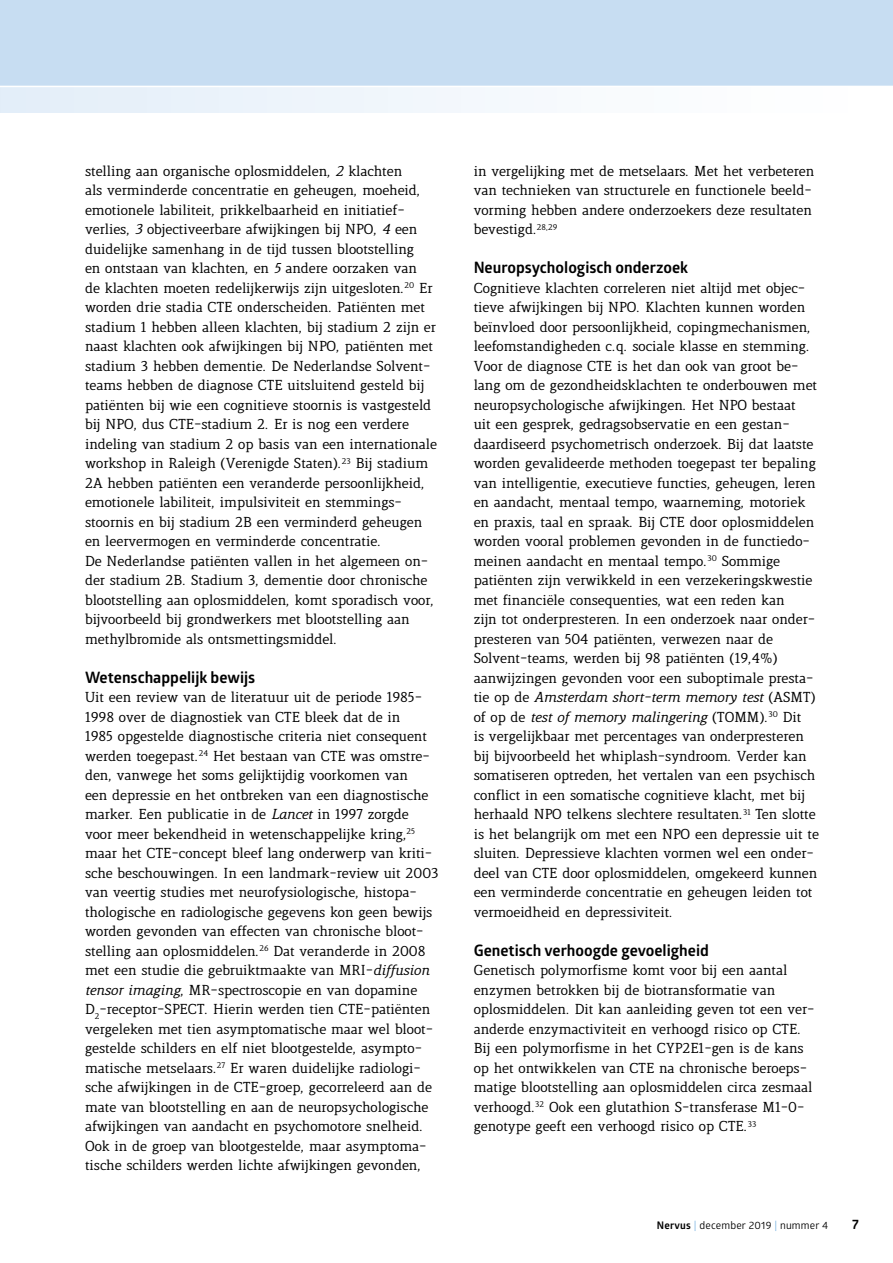
<style>
.page{position:relative;width:893px;height:1263px;background:#fff}
.page>*{position:absolute;margin:0;border:0;box-sizing:border-box;transform-origin:0 0}
.t1{font:700 15.75px "Glober";color:#000}
.t2{font:13.8px/19.5px "Lenga";color:#000}
.t3{font:700 13.5px "Glober";color:#000}
.t4{font:10.5px "Glober";letter-spacing:.02em;color:#000}
.s1{font-style:italic}
.s2{font-weight:700}
.s3{color:#86bae4}
</style>
<div class="page">
<div style="left:0;top:0;width:893px;height:113px;background:#c7ddf2"></div>
<img style="left:0;top:87px;width:893px;height:26px">
<hr style="left:0;top:86px;width:893px;height:1px;background:#fff">
<p class="t2" style="left:85px;top:162px;width:353px">stelling aan organische oplosmiddelen, <span class="s1">2</span> klachten<br>als verminderde concentratie en geheugen, moeheid, emotionele labiliteit, prikkelbaarheid en initiatief&shy;verlies, <span class="s1">3</span> objectiveerbare afwijkingen bij NPO, <span class="s1">4</span> een duidelijke samenhang in de tijd tussen blootstelling<br>en ontstaan van klachten, en <span class="s1">5</span> andere oorzaken van<br>de klachten moeten redelijkerwijs zijn uitgesloten.<sup>20</sup> Er worden drie stadia CTE onderscheiden. Patiënten met stadium 1 hebben alleen klachten, bij stadium 2 zijn er naast klachten ook afwijkingen bij NPO, patiënten met stadium 3 hebben dementie. De Nederlandse Solvent&shy;teams hebben de diagnose CTE uitsluitend gesteld bij patiënten bij wie een cognitieve stoornis is vastgesteld bij NPO, dus CTE-stadium 2. Er is nog een verdere indeling van stadium 2 op basis van een internationale workshop in Raleigh (Verenigde Staten).<sup>23</sup> Bij stadium 2A hebben patiënten een veranderde persoonlijkheid, emotionele labiliteit, impulsiviteit en stemmings&shy;stoornis en bij stadium 2B een verminderd geheugen en leervermogen en verminderde concentratie.<br>De Nederlandse patiënten vallen in het algemeen on&shy;der stadium 2B. Stadium 3, dementie door chronische blootstelling aan oplosmiddelen, komt sporadisch voor, bijvoorbeeld bij grondwerkers met blootstelling aan methylbromide als ontsmettingsmiddel.</p>
<p class="t1" style="left:85px;top:666px;width:172px">Wetenschappelijk bewijs</p>
<p class="t2" style="left:85px;top:688px;width:355px">Uit een review van de literatuur uit de periode 1985- 1998 over de diagnostiek van CTE bleek dat de in<br>1985 opgestelde diagnostische criteria niet consequent werden toegepast.<sup>24</sup> Het bestaan van CTE was omstre&shy;den, vanwege het soms gelijktijdig voorkomen van<br>een depressie en het ontbreken van een diagnostische marker. Een publicatie in de <span class="s1">Lancet</span> in 1997 zorgde voor meer bekendheid in wetenschappelijke kring,<sup>25 </sup>maar het CTE-concept bleef lang onderwerp van kriti&shy;sche beschouwingen. In een landmark-review uit 2003 van veertig studies met neurofysiologische, histopa&shy;thologische en radiologische gegevens kon geen bewijs worden gevonden van effecten van chronische bloot&shy;stelling aan oplosmiddelen.<sup>26</sup> Dat veranderde in 2008 met een studie die gebruiktmaakte van MRI-<span class="s1">diffusion tensor imaging</span>, MR-spectroscopie en van dopamine D<sub>2</sub>-receptor-SPECT. Hierin werden tien CTE-patiënten vergeleken met tien asymptomatische maar wel bloot&shy;gestelde schilders en elf niet blootgestelde, asympto&shy;matische metselaars.<sup>27</sup> Er waren duidelijke radiologi&shy;sche afwijkingen in de CTE-groep, gecorreleerd aan de mate van blootstelling en aan de neuropsychologische afwijkingen van aandacht en psychomotore snelheid.<br>Ook in de groep van blootgestelde, maar asymptoma&shy;tische schilders werden lichte afwijkingen gevonden,</p>
<p class="t2" style="left:474px;top:162px;width:342px">in vergelijking met de metselaars. Met het verbeteren van technieken van structurele en functionele beeld&shy;vorming hebben andere onderzoekers deze resultaten bevestigd.<sup>28,29</sup></p>
<p class="t1" style="left:474px;top:257px;width:216px">Neuropsychologisch onderzoek</p>
<p class="t2" style="left:474px;top:279px;width:347px">Cognitieve klachten correleren niet altijd met objec&shy;tieve afwijkingen bij NPO. Klachten kunnen worden beïnvloed door persoonlijkheid, copingmechanismen, leefomstandigheden c.q. sociale klasse en stemming.<br>Voor de diagnose CTE is het dan ook van groot be&shy;lang om de gezondheidsklachten te onderbouwen met neuropsychologische afwijkingen. Het NPO bestaat<br>uit een gesprek, gedragsobservatie en een gestan&shy;daardiseerd psychometrisch onderzoek. Bij dat laatste worden gevalideerde methoden toegepast ter bepaling van intelligentie, executieve functies, geheugen, leren en aandacht, mentaal tempo, waarneming, motoriek en praxis, taal en spraak. Bij CTE door oplosmiddelen worden vooral problemen gevonden in de functiedo&shy;meinen aandacht en mentaal tempo.<sup>30</sup> Sommige patiënten zijn verwikkeld in een verzekeringskwestie met financiële consequenties, wat een reden kan<br>zijn tot onderpresteren. In een onderzoek naar onder&shy;presteren van 504 patiënten, verwezen naar de Solvent-teams, werden bij 98 patiënten (19,4%) aanwijzingen gevonden voor een suboptimale presta&shy;tie op de <span class="s1">Amsterdam short-term memory test</span> (ASMT) of op de <span class="s1">test of memory malingering</span> (TOMM).<sup>30</sup> Dit<br>is vergelijkbaar met percentages van onderpresteren bij bijvoorbeeld het whiplash-syndroom. Verder kan somatiseren optreden, het vertalen van een psychisch conflict in een somatische cognitieve klacht, met bij herhaald NPO telkens slechtere resultaten.<sup>31</sup> Ten slotte is het belangrijk om met een NPO een depressie uit te sluiten. Depressieve klachten vormen wel een onder&shy;deel van CTE door oplosmiddelen, omgekeerd kunnen een verminderde concentratie en geheugen leiden tot vermoeidheid en depressiviteit.</p>
<p class="t1" style="left:474px;top:939px;width:237px">Genetisch verhoogde gevoeligheid</p>
<p class="t2" style="left:474px;top:961px;width:342px">Genetisch polymorfisme komt voor bij een aantal enzymen betrokken bij de biotransformatie van oplosmiddelen. Dit kan aanleiding geven tot een ver&shy;anderde enzymactiviteit en verhoogd risico op CTE.<br>Bij een polymorfisme in het CYP2E1-gen is de kans op het ontwikkelen van CTE na chronische beroeps&shy;matige blootstelling aan oplosmiddelen circa zesmaal verhoogd.<sup>32</sup> Ook een glutathion S-transferase M1-0- genotype geeft een verhoogd risico op CTE.<sup>33</sup></p>
<p class="t4" style="left:657px;top:1218px;width:173px"><span class="s2">Nervus</span> <span class="s3">|</span> december 2019 <span class="s3">|</span> nummer 4</p>
<p class="t3" style="left:852px;top:1214px;width:8px">7</p>
</div>
